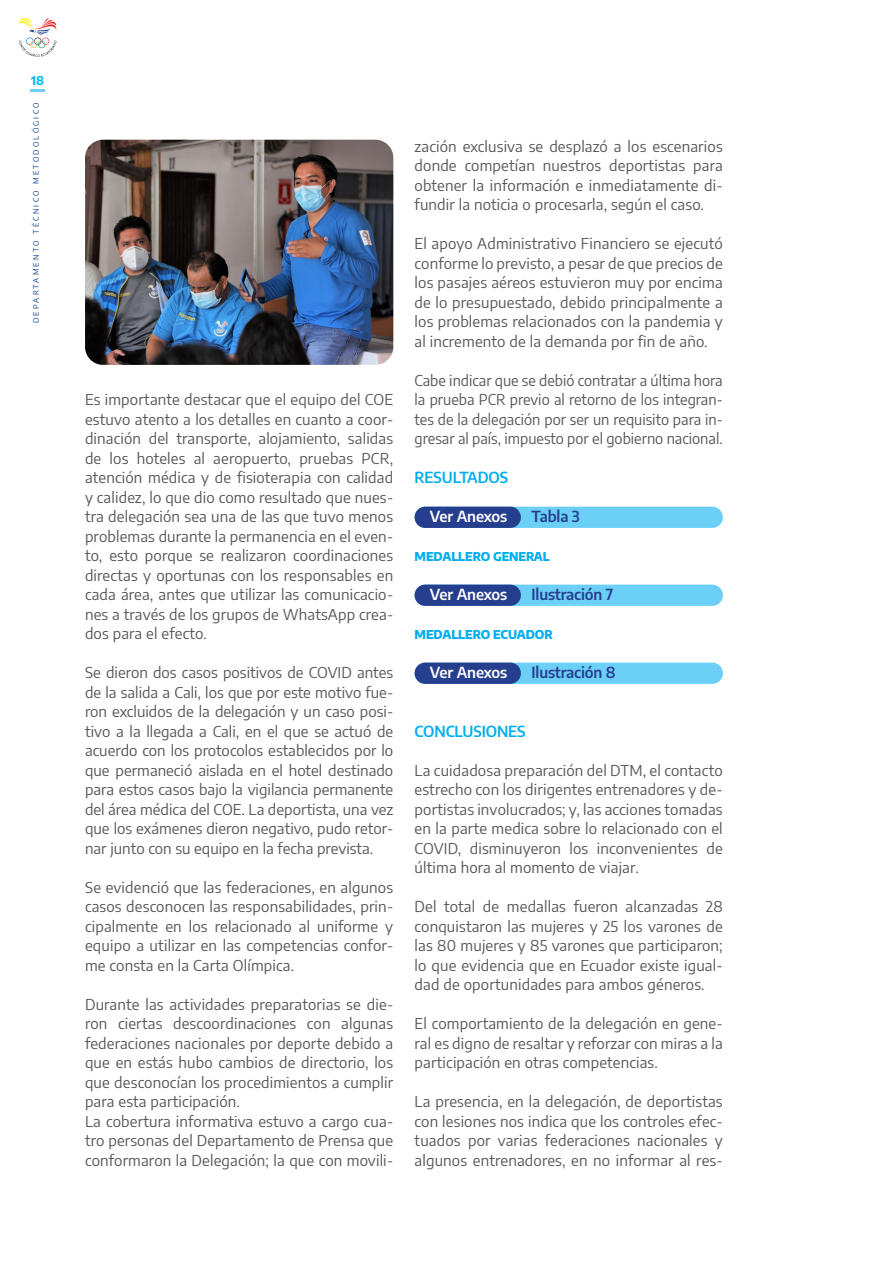
<style>
.page{position:relative;width:893px;height:1263px;background:#fff}
.page>*{position:absolute;margin:0;border:0;box-sizing:border-box;transform-origin:0 0}
.t1{font:15px/19.5px "Encode Sans";letter-spacing:.01em;color:#57585a;text-align:justify}
.t2{font:600 15px "Encode Sans";letter-spacing:-.01em;color:#253f8e}
.t3{font:600 15px "Encode Sans";letter-spacing:-.01em;color:#fff}
.t4{font:600 15px "Encode Sans";letter-spacing:-.01em;color:#00aeef}
.t5{font:800 12px "Encode Sans";letter-spacing:-.01em;color:#00aeef}
.t6{font:700 12px "Encode Sans";color:#00baf1}
.t7{font:7.5px "Encode Sans";letter-spacing:.3em;color:#083e89}
</style>
<div class="page">
<div style="left:415px;top:507px;width:308px;height:21px;background:#6bcff6;border-radius:11px"></div>
<div style="left:415px;top:507px;width:106px;height:21px;background:#253f8e;border-radius:11px"></div>
<div style="left:415px;top:585px;width:308px;height:21px;background:#6bcff6;border-radius:11px"></div>
<div style="left:415px;top:585px;width:106px;height:21px;background:#253f8e;border-radius:11px"></div>
<div style="left:415px;top:663px;width:308px;height:21px;background:#6bcff6;border-radius:11px"></div>
<div style="left:415px;top:663px;width:106px;height:21px;background:#253f8e;border-radius:11px"></div>
<hr style="left:31px;top:89px;width:14px;height:3px;background:#6bcff6">
<svg style="left:18px;top:18px;width:39px;height:39px"></svg>
<img style="left:85px;top:140px;width:308px;height:225px">
<p class="t6" style="left:31px;top:72px;width:15px">18</p>
<p class="t7" style="left:31px;top:323px;width:222px;rotate:-90deg">DEPARTAMENTO TÉCNICO METODOLÓGICO</p>
<p class="t1" style="left:85px;top:389px;width:310px">Es importante destacar que el equipo del COE estuvo atento a los detalles en cuanto a coor&shy;dinación del transporte, alojamiento, salidas de los hoteles al aeropuerto, pruebas PCR, atención médica y de fisioterapia con calidad y calidez, lo que dio como resultado que nues&shy;tra delegación sea una de las que tuvo menos problemas durante la permanencia en el even&shy;to, esto porque se realizaron coordinaciones directas y oportunas con los responsables en cada área, antes que utilizar las comunicacio&shy;nes a través de los grupos de WhatsApp crea&shy;dos para el efecto.</p>
<p class="t1" style="left:85px;top:662px;width:310px">Se dieron dos casos positivos de COVID antes de la salida a Cali, los que por este motivo fue&shy;ron excluidos de la delegación y un caso posi&shy;tivo a la llegada a Cali, en el que se actuó de acuerdo con los protocolos establecidos por lo que permaneció aislada en el hotel destinado para estos casos bajo la vigilancia permanente del área médica del COE. La deportista, una vez que los exámenes dieron negativo, pudo retor&shy;nar junto con su equipo en la fecha prevista.</p>
<p class="t1" style="left:85px;top:876px;width:310px">Se evidenció que las federaciones, en algunos casos desconocen las responsabilidades, prin&shy;cipalmente en los relacionado al uniforme y equipo a utilizar en las competencias confor&shy;me consta en la Carta Olímpica.</p>
<p class="t1" style="left:85px;top:993px;width:310px">Durante las actividades preparatorias se die&shy;ron ciertas descoordinaciones con algunas federaciones nacionales por deporte debido a que en estás hubo cambios de directorio, los que desconocían los procedimientos a cumplir para esta participación.</p>
<p class="t1" style="left:85px;top:1110px;width:310px">La cobertura informativa estuvo a cargo cua&shy;tro personas del Departamento de Prensa que conformaron la Delegación; la que con movili-</p>
<p class="t1" style="left:415px;top:135px;width:310px">zación exclusiva se desplazó a los escenarios donde competían nuestros deportistas para obtener la información e inmediatamente di&shy;fundir la noticia o procesarla, según el caso.</p>
<p class="t1" style="left:415px;top:233px;width:310px">El apoyo Administrativo Financiero se ejecutó conforme lo previsto, a pesar de que precios de los pasajes aéreos estuvieron muy por encima de lo presupuestado, debido principalmente a los problemas relacionados con la pandemia y al incremento de la demanda por fin de año.</p>
<p class="t1" style="left:415px;top:369px;width:310px">Cabe indicar que se debió contratar a última hora la prueba PCR previo al retorno de los integran&shy;tes de la delegación por ser un requisito para in&shy;gresar al país, impuesto por el gobierno nacional.</p>
<p class="t4" style="left:415px;top:467px;width:95px">RESULTADOS</p>
<p class="t3" style="left:430px;top:506px;width:79px">Ver Anexos</p>
<p class="t2" style="left:531px;top:506px;width:50px">Tabla 3</p>
<p class="t5" style="left:415px;top:547px;width:137px">MEDALLERO GENERAL</p>
<p class="t3" style="left:430px;top:584px;width:79px">Ver Anexos</p>
<p class="t2" style="left:531px;top:584px;width:83px">Ilustración 7</p>
<p class="t5" style="left:415px;top:625px;width:140px">MEDALLERO ECUADOR</p>
<p class="t3" style="left:430px;top:662px;width:79px">Ver Anexos</p>
<p class="t2" style="left:531px;top:662px;width:86px">Ilustración 8</p>
<p class="t4" style="left:415px;top:720px;width:113px">CONCLUSIONES</p>
<p class="t1" style="left:415px;top:759px;width:310px">La cuidadosa preparación del DTM, el contacto estrecho con los dirigentes entrenadores y de&shy;portistas involucrados; y, las acciones tomadas en la parte medica sobre lo relacionado con el COVID, disminuyeron los inconvenientes de última hora al momento de viajar.</p>
<p class="t1" style="left:415px;top:896px;width:310px">Del total de medallas fueron alcanzadas 28 conquistaron las mujeres y 25 los varones de las 80 mujeres y 85 varones que participaron; lo que evidencia que en Ecuador existe igual&shy;dad de oportunidades para ambos géneros.</p>
<p class="t1" style="left:415px;top:1013px;width:310px">El comportamiento de la delegación en gene&shy;ral es digno de resaltar y reforzar con miras a la participación en otras competencias.</p>
<p class="t1" style="left:415px;top:1091px;width:310px">La presencia, en la delegación, de deportistas con lesiones nos indica que los controles efec&shy;tuados por varias federaciones nacionales y algunos entrenadores, en no informar al res-</p>
</div>
